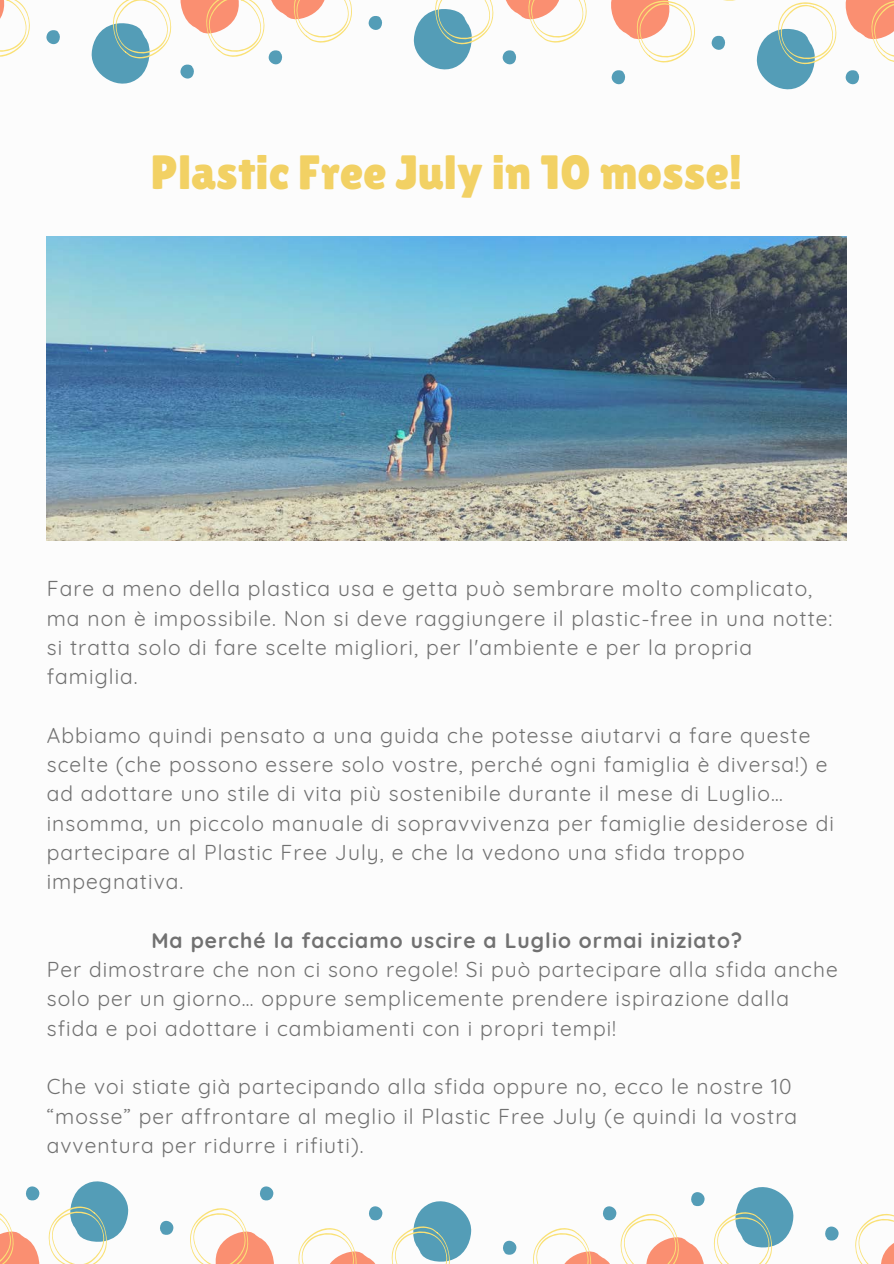
<style>
.page{position:relative;width:894px;height:1264px;background:#fff}
.page>*{position:absolute;margin:0;border:0;box-sizing:border-box;transform-origin:0 0}
.t1{font:48px "Lilita One";color:#f2d164}
.t2{font:21px/29.2px "Quicksand";letter-spacing:.05em;color:#717171}
.t3{font:700 21px "Quicksand";letter-spacing:.05em;color:#717171}
</style>
<div class="page">
<img style="left:47px;top:236px;width:799px;height:304px">
<svg style="left:0;top:0;width:30px;height:57px"></svg>
<svg style="left:46px;top:30px;width:14px;height:15px"></svg>
<svg style="left:91px;top:0;width:261px;height:84px"></svg>
<svg style="left:368px;top:16px;width:15px;height:14px"></svg>
<svg style="left:413px;top:0;width:174px;height:69px"></svg>
<svg style="left:845px;top:70px;width:14px;height:15px"></svg>
<svg style="left:611px;top:0;width:225px;height:89px"></svg>
<svg style="left:845px;top:0;width:48px;height:62px"></svg>
<svg style="left:855px;top:1213px;width:38px;height:50px"></svg>
<svg style="left:825px;top:1226px;width:13px;height:14px"></svg>
<svg style="left:713px;top:1187px;width:81px;height:76px"></svg>
<svg style="left:533px;top:1192px;width:172px;height:71px"></svg>
<svg style="left:503px;top:1240px;width:13px;height:14px"></svg>
<svg style="left:369px;top:1206px;width:13px;height:14px"></svg>
<svg style="left:391px;top:1201px;width:81px;height:62px"></svg>
<svg style="left:298px;top:1228px;width:77px;height:35px"></svg>
<svg style="left:259px;top:1186px;width:14px;height:14px"></svg>
<svg style="left:190px;top:1208px;width:84px;height:55px"></svg>
<svg style="left:160px;top:1220px;width:14px;height:15px"></svg>
<svg style="left:26px;top:1186px;width:14px;height:14px"></svg>
<svg style="left:48px;top:1181px;width:81px;height:82px"></svg>
<svg style="left:0;top:1213px;width:40px;height:50px"></svg>
<h1 class="t1" style="left:151px;top:144px;width:593px">Plastic Free July in 10 mosse!</h1>
<p class="t2" style="left:47px;top:574px;width:787px">Fare a meno della plastica usa e getta può sembrare molto complicato, ma non è impossibile. Non si deve raggiungere il plastic-free in una notte: si tratta solo di fare scelte migliori, per l'ambiente e per la propria famiglia.</p>
<p class="t2" style="left:47px;top:720px;width:788px">Abbiamo quindi pensato a una guida che potesse aiutarvi a fare queste scelte (che possono essere solo vostre, perché ogni famiglia è diversa!) e ad adottare uno stile di vita più sostenibile durante il mese di Luglio… insomma, un piccolo manuale di sopravvivenza per famiglie desiderose di partecipare al Plastic Free July, e che la vedono una sfida troppo impegnativa.</p>
<p class="t3" style="left:151px;top:926px;width:592px">Ma perché la facciamo uscire a Luglio ormai iniziato?</p>
<p class="t2" style="left:47px;top:954px;width:792px">Per dimostrare che non ci sono regole! Si può partecipare alla sfida anche solo per un giorno… oppure semplicemente prendere ispirazione dalla sfida e poi adottare i cambiamenti con i propri tempi!</p>
<p class="t2" style="left:47px;top:1071px;width:751px">Che voi stiate già partecipando alla sfida oppure no, ecco le nostre 10 “mosse” per affrontare al meglio il Plastic Free July (e quindi la vostra avventura per ridurre i rifiuti).</p>
</div>
